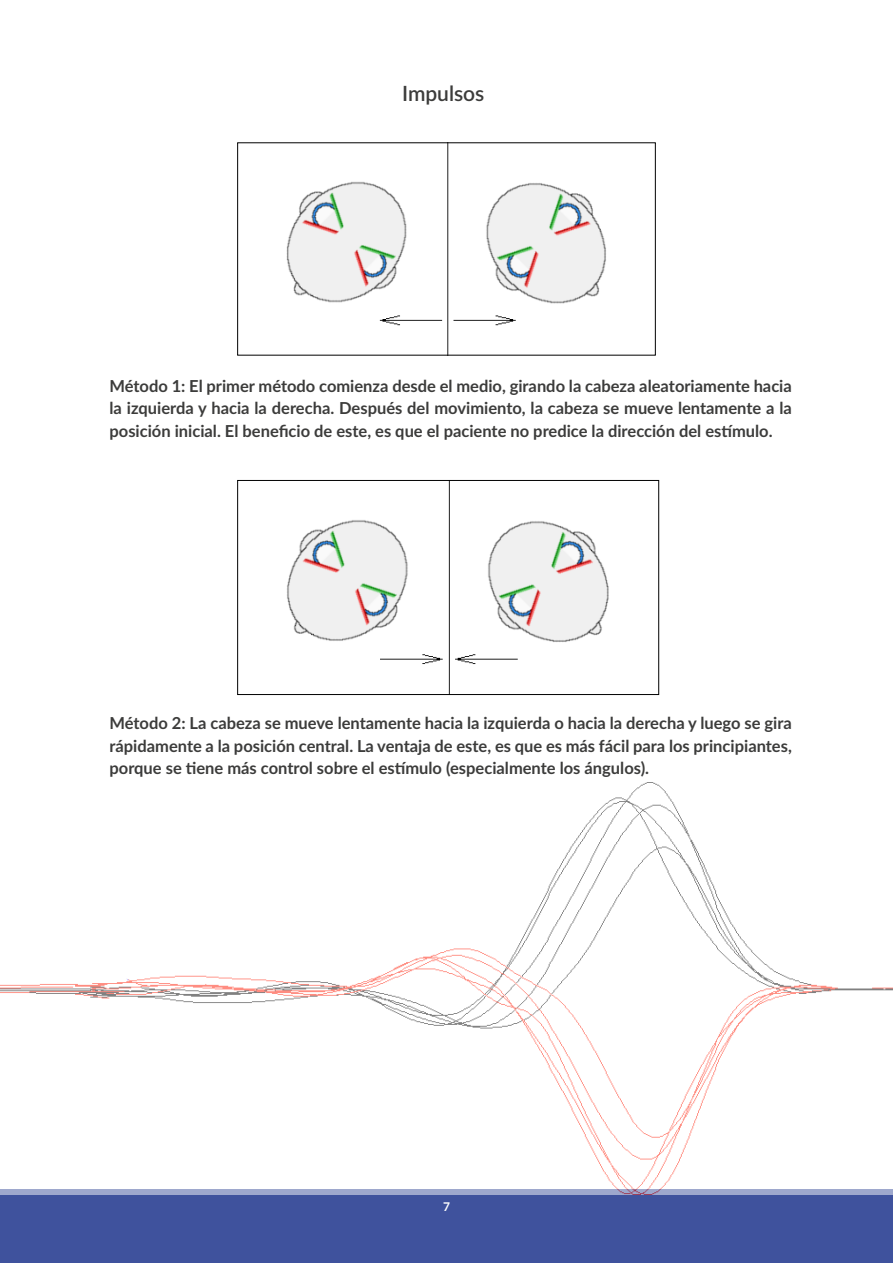
<style>
.page{position:relative;width:893px;height:1263px;background:#fff}
.page>*{position:absolute;margin:0;border:0;box-sizing:border-box;transform-origin:0 0}
.t1{font:600 21px "Lato";color:#3c3c3b}
.t2{font:700 16.5px/22.5px "Lato";color:#3c3c3b;text-align:justify}
.t3{font:700 12px "Lato";color:#fff}
</style>
<div class="page">
<div style="left:0;top:1189px;width:893px;height:74px;background:#3f529d"></div>
<img style="left:0;top:783px;width:893px;height:412px">
<img style="left:286px;top:144px;width:320px;height:209px">
<div style="left:237px;top:142px;width:419px;height:213px;border:1px solid #000"></div>
<img style="left:287px;top:482px;width:322px;height:211px">
<div style="left:237px;top:480px;width:422px;height:215px;border:1px solid #000"></div>
<p class="t1" style="left:402px;top:78px;width:84px">Impulsos</p>
<p class="t2" style="left:109px;top:374px;width:684px">Método 1: El primer método comienza desde el medio, girando la cabeza aleatoriamente hacia la izquierda y hacia la derecha. Después del movimiento, la cabeza se mueve lentamente a la posición inicial. El beneficio de este, es que el paciente no predice la dirección del estímulo.</p>
<p class="t2" style="left:109px;top:711px;width:684px">Método 2: La cabeza se mueve lentamente hacia la izquierda o hacia la derecha y luego se gira rápidamente a la posición central. La ventaja de este, es que es más fácil para los principiantes, porque se tiene más control sobre el estímulo (especialmente los ángulos).</p>
<p class="t3" style="left:443px;top:1198px;width:8px">7</p>
</div>
